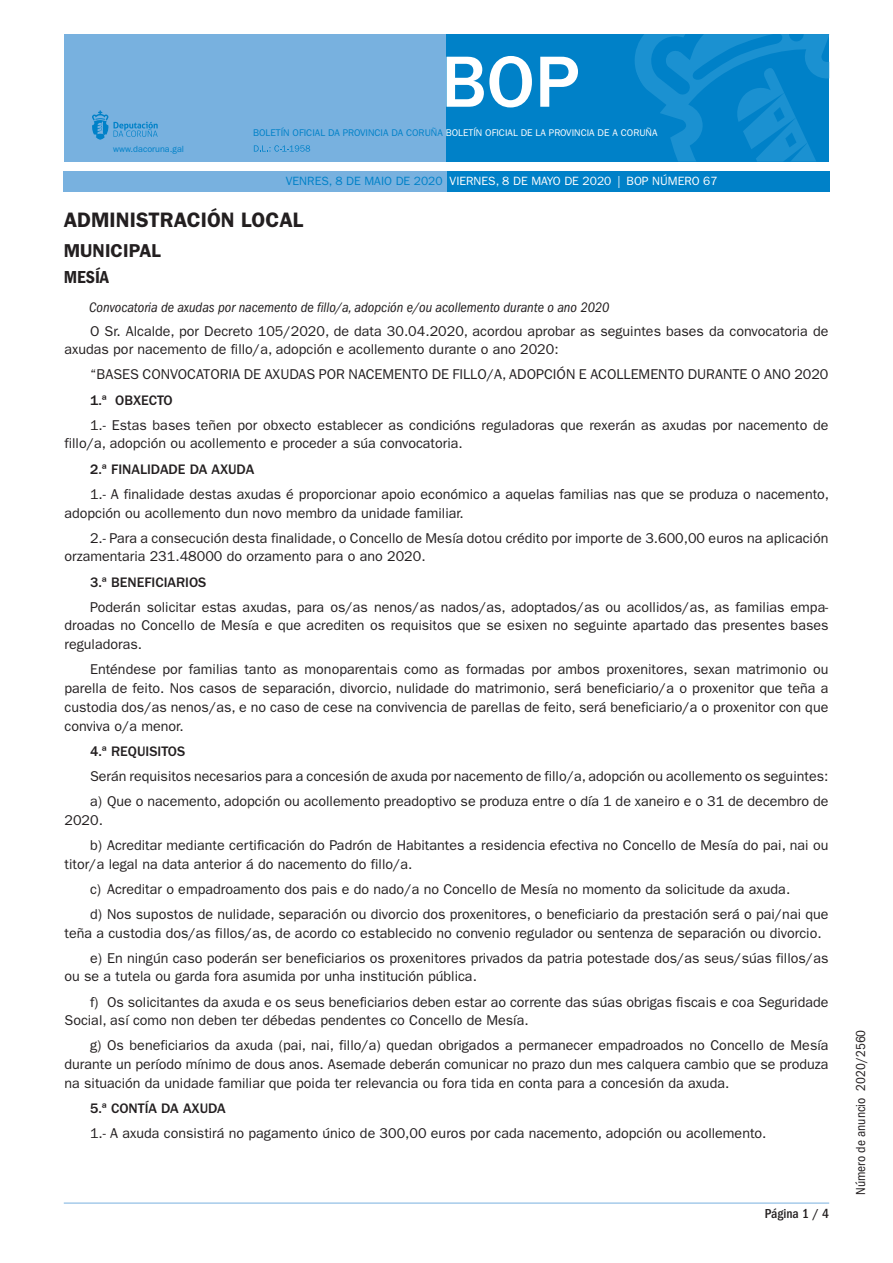
<style>
.page{position:relative;width:893px;height:1263px;background:#fff}
.page>*{position:absolute;margin:0;border:0;box-sizing:border-box;transform-origin:0 0}
.t1{font:500 75px "ITC Franklin Gothic Std";color:#fff}
.t2{font:600 21px "ITC Franklin Gothic Std";color:#231f20}
.t3{font:600 18.75px "ITC Franklin Gothic Std";color:#231f20}
.t4{font:18px "ITC Franklin Gothic Std Dm Cd";color:#231f20}
.Párrafo_texto_normal{font:14.25px/18.8px "ITC Franklin Gothic Std";color:#231f20}
.t5{font:italic condensed 14.25px "ITC Franklin Gothic Std";color:#231f20}
.Párrafo_texto_normal-2{font:500 14.25px "ITC Franklin Gothic Std";color:#231f20}
.t6{font:condensed 13.5px "ITC Franklin Gothic Std";color:#231f20}
.Número_de_página{font:500 condensed 13.5px "ITC Franklin Gothic Std";color:#231f20}
.t7{font:12px "ITC Franklin Gothic Std";color:#fff}
.t8{font:9.75px "ITC Franklin Gothic Std";color:#fff}
.t9{font:9px "ITC Franklin Gothic Std";color:#0081c8}
.s1{color:#0081c8}
</style>
<div class="page">
<div style="left:64px;top:34px;width:382px;height:128px;background:#78b1df"></div>
<div style="left:446px;top:34px;width:383px;height:128px;background:#0081c8"></div>
<svg style="left:254px;top:145px;width:56px;height:7px"></svg>
<svg style="left:92px;top:110px;width:66px;height:30px"></svg>
<svg style="left:635px;top:34px;width:194px;height:128px"></svg>
<div style="left:446px;top:171px;width:383px;height:20px;background:#0081c8"></div>
<div style="left:64px;top:171px;width:383px;height:20px;background:#78b1df"></div>
<hr style="left:64px;top:1203px;width:765px;height:1px;background:#78b1df">
<p class="t9" style="left:113px;top:143px;width:72px">www.dacoruna.gal</p>
<h1 class="t1" style="left:441px;top:40px;width:140px">BOP</h1>
<p class="t8" style="left:253px;top:127px;width:406px"><span class="s1">BOLETÍN OFICIAL DA PROVINCIA DA CORUÑA</span> BOLETÍN OFICIAL DE LA PROVINCIA DE A CORUÑA</p>
<p class="t7" style="left:286px;top:174px;width:433px"><span class="s1">VENRES, 8 DE MAIO DE 2020</span> VIERNES, 8 DE MAYO DE 2020 | BOP NÚMERO 67</p>
<h2 class="t2" style="left:64px;top:207px;width:241px">ADMINISTRACIÓN LOCAL</h2>
<h3 class="t3" style="left:64px;top:239px;width:98px">MUNICIPAL</h3>
<p class="t4" style="left:64px;top:267px;width:47px">MESÍA</p>
<p class="t5" style="left:89px;top:300px;width:522px">Convocatoria de axudas por nacemento de fillo/a, adopción e/ou acollemento durante o ano 2020</p>
<p class="Párrafo_texto_normal" style="left:65px;top:321px;width:765px;text-indent:26px">O Sr. Alcalde, por Decreto 105/2020, de data 30.04.2020, acordou aprobar as seguintes bases da convocatoria de axudas por nacemento de fillo/a, adopción e acollemento durante o ano 2020:</p>
<p class="Párrafo_texto_normal" style="left:90px;top:365px;width:740px">“BASES CONVOCATORIA DE AXUDAS POR NACEMENTO DE FILLO/A, ADOPCIÓN E ACOLLEMENTO DURANTE O ANO 2020</p>
<p class="Párrafo_texto_normal-2" style="left:90px;top:392px;width:84px">1.ª OBXECTO</p>
<p class="Párrafo_texto_normal" style="left:65px;top:416px;width:765px;text-indent:26px">1.- Estas bases teñen por obxecto establecer as condicións reguladoras que rexerán as axudas por nacemento de fillo/a, adopción ou acollemento e proceder a súa convocatoria.</p>
<p class="Párrafo_texto_normal-2" style="left:90px;top:461px;width:166px">2.ª FINALIDADE DA AXUDA</p>
<p class="Párrafo_texto_normal" style="left:65px;top:485px;width:766px;text-indent:26px">1.- A finalidade destas axudas é proporcionar apoio económico a aquelas familias nas que se produza o nacemento, adopción ou acollemento dun novo membro da unidade familiar.</p>
<p class="Párrafo_texto_normal" style="left:65px;top:528px;width:765px;text-indent:26px">2.- Para a consecución desta finalidade, o Concello de Mesía dotou crédito por importe de 3.600,00 euros na aplicación orzamentaria 231.48000 do orzamento para o ano 2020.</p>
<p class="Párrafo_texto_normal-2" style="left:90px;top:574px;width:118px">3.ª BENEFICIARIOS</p>
<p class="Párrafo_texto_normal" style="left:65px;top:597px;width:765px;text-align:justify;text-indent:26px">Poderán solicitar estas axudas, para os/as nenos/as nados/as, adoptados/as ou acollidos/as, as familias empa&shy;droadas no Concello de Mesía e que acrediten os requisitos que se esixen no seguinte apartado das presentes bases reguladoras.</p>
<p class="Párrafo_texto_normal" style="left:65px;top:660px;width:765px;text-align:justify;text-indent:26px">Enténdese por familias tanto as monoparentais como as formadas por ambos proxenitores, sexan matrimonio ou parella de feito. Nos casos de separación, divorcio, nulidade do matrimonio, será beneficiario/a o proxenitor que teña a custodia dos/as nenos/as, e no caso de cese na convivencia de parellas de feito, será beneficiario/a o proxenitor con que conviva o/a menor.</p>
<p class="Párrafo_texto_normal-2" style="left:90px;top:743px;width:97px">4.ª REQUISITOS</p>
<p class="Párrafo_texto_normal" style="left:90px;top:767px;width:740px">Serán requisitos necesarios para a concesión de axuda por nacemento de fillo/a, adopción ou acollemento os seguintes:</p>
<p class="Párrafo_texto_normal" style="left:65px;top:792px;width:765px;text-indent:26px">a) Que o nacemento, adopción ou acollemento preadoptivo se produza entre o día 1 de xaneiro e o 31 de decembro de<br>2020.</p>
<p class="Párrafo_texto_normal" style="left:65px;top:836px;width:765px;text-indent:26px">b) Acreditar mediante certificación do Padrón de Habitantes a residencia efectiva no Concello de Mesía do pai, nai ou titor/a legal na data anterior á do nacemento do fillo/a.</p>
<p class="Párrafo_texto_normal" style="left:90px;top:879px;width:702px">c) Acreditar o empadroamento dos pais e do nado/a no Concello de Mesía no momento da solicitude da axuda.</p>
<p class="Párrafo_texto_normal" style="left:65px;top:905px;width:765px;text-indent:26px">d) Nos supostos de nulidade, separación ou divorcio dos proxenitores, o beneficiario da prestación será o pai/nai que teña a custodia dos/as fillos/as, de acordo co establecido no convenio regulador ou sentenza de separación ou divorcio.</p>
<p class="Párrafo_texto_normal" style="left:65px;top:948px;width:765px;text-indent:26px">e) En ningún caso poderán ser beneficiarios os proxenitores privados da patria potestade dos/as seus/súas fillos/as ou se a tutela ou garda fora asumida por unha institución pública.</p>
<p class="Párrafo_texto_normal" style="left:65px;top:992px;width:765px;text-indent:26px">f) Os solicitantes da axuda e os seus beneficiarios deben estar ao corrente das súas obrigas fiscais e coa Seguridade<br>Social, así como non deben ter débedas pendentes co Concello de Mesía.</p>
<p class="Párrafo_texto_normal" style="left:65px;top:1036px;width:765px;text-align:justify;text-indent:26px">g) Os beneficiarios da axuda (pai, nai, fillo/a) quedan obrigados a permanecer empadroados no Concello de Mesía durante un período mínimo de dous anos. Asemade deberán comunicar no prazo dun mes calquera cambio que se produza na situación da unidade familiar que poida ter relevancia ou fora tida en conta para a concesión da axuda.</p>
<p class="Párrafo_texto_normal-2" style="left:90px;top:1100px;width:137px">5.ª CONTÍA DA AXUDA</p>
<p class="Párrafo_texto_normal" style="left:90px;top:1124px;width:678px">1.- A axuda consistirá no pagamento único de 300,00 euros por cada nacemento, adopción ou acollemento.</p>
<p class="Número_de_página" style="left:765px;top:1206px;width:66px">Página 1 / 4</p>
<p class="t6" style="left:853px;top:1195px;width:167px;rotate:-90deg">Número de anuncio 2020/2560</p>
</div>
